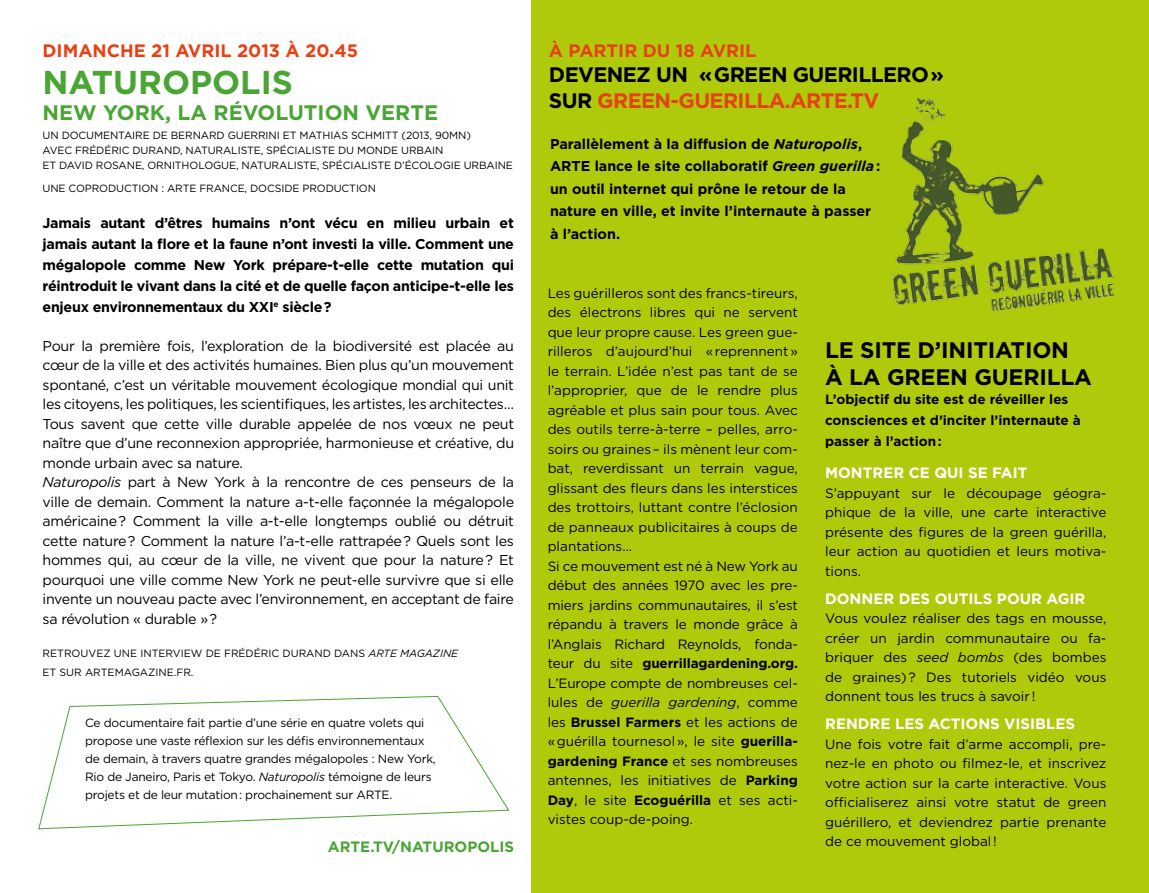
<style>
.page{position:relative;width:1149px;height:893px;background:#fff}
.page>*{position:absolute;margin:0;border:0;box-sizing:border-box;transform-origin:0 0}
.t1{font:700 33px "Gotham";color:#49a534}
.t2{font:700 22.5px/27px "Gotham";letter-spacing:-.01em;color:#000}
.t3{font:700 21px "Gotham";letter-spacing:-.03em;color:#000}
.t4{font:700 21px "Gotham";color:#49a534}
.t5{font:700 21px "Gotham";letter-spacing:-.03em;color:#e74113}
.t6{font:700 18px "Gotham";color:#e74113}
.t7{font:700 15px "Gotham";color:#fff}
.t8{font:700 15px "Gotham";color:#49a534}
.t9{font:14.25px/19.5px "Gotham";letter-spacing:-.02em;color:#000}
.t10{font:700 14.25px/21px "Gotham";letter-spacing:-.02em;color:#000;text-align:justify}
.t11{font:700 14.25px/22.5px "Gotham";color:#000}
.t12{font:13.5px/19.5px "Gotham";color:#000;text-align:justify}
.t13{font:700 13.5px/21px "Gotham";color:#000}
.t14{font:12px/18px "Gotham";letter-spacing:-.02em;color:#000}
.t15{font:10.5px/15px "Gotham";letter-spacing:-.01em;color:#000}
.s1{font-style:italic}
.s2{color:#000}
.s3{font-weight:700}
</style>
<div class="page">
<div style="left:531px;top:0;width:617px;height:893px;background:#afca0b"></div>
<svg style="left:38px;top:696px;width:471px;height:133px"></svg>
<img style="left:889px;top:99px;width:223px;height:212px">
<h3 class="t6" style="left:43px;top:39px;width:317px">Dimanch e 21 avril 2013 à 20.45</h3>
<h1 class="t1" style="left:43px;top:61px;width:252px">Naturopolis</h1>
<h3 class="t4" style="left:43px;top:99px;width:397px">N ew York, la révolution verte</h3>
<p class="t15" style="left:43px;top:128px;width:472px">U n docum entaire de Bernard Guerrini et Mathias Schm itt (2013, 90m n)<br>Avec Frédéric Durand, naturaliste, spécialiste du monde urbain<br>et David Rosane, ornithologue, naturaliste, spécialiste d’écologie urbaine</p>
<p class="t15" style="left:43px;top:180px;width:133px">U ne coproduction : ARTE</p>
<p class="t15" style="left:199px;top:180px;width:178px">France, Docside Production</p>
<p class="t10" style="left:43px;top:212px;width:473px">Jamais autant d’êtres humains n’ont vécu en milieu urbain et jamais autant la flore et la faune n’ont investi la ville. Comment une mégalopole comme New York prépare-t-elle cette mutation qui réintroduit le vivant dans la cité et de quelle façon anticipe-t-elle les enjeux environnementaux du XXI <sup>e</sup> siècle ?</p>
<p class="t9" style="left:43px;top:336px;width:473px">Pour la première fois, l’exploration de la biodiversité est placée au cœur de la ville et des activités humaines. Bien plus qu’un mouvement spontané, c’est un véritable mouvement écologique mondial qui unit les citoyens, les politiques, les scientifiques, les artistes, les architectes… Tous savent que cette ville durable appelée de nos vœux ne peut naître que d’une reconnexion appropriée, harmonieuse et créative, du monde urbain avec sa nature.<br><span class="s1">Naturopolis</span> part à N ew York à la rencontre de ces penseurs de la ville de demain. Comment la nature a-t-elle façonnée la mégalopole américaine ? Comment la ville a-t-elle longtemps oublié ou détruit cette nature ? Comment la nature l’a-t-elle rattrapée ? Quels sont les hommes qui, au cœur de la ville, ne vivent que pour la nature ? Et pourquoi une ville comme New York ne peut-elle survivre que si elle invente un nouveau pacte avec l’environnement, en acceptant de faire sa révolution « durable » ?</p>
<p class="t15" style="left:43px;top:643px;width:409px;line-height:19.5px">Retrouvez une interview de Frédéric Durand dans <span class="s1">ARTE Magazine </span>et sur artemagazine.fr.</p>
<p class="t14" style="left:85px;top:714px;width:352px">Ce documentaire fait partie d’une série en quatre volets qui propose une vaste réflexion sur les défis environnementaux de demain, à travers quatre grandes mégalopoles : New York, Rio de Janeiro, Paris et Tokyo. <span class="s1">Naturopolis</span> témoigne de leurs projets et de leur mutation : prochainement sur ARTE</p>
<p class="t14" style="left:389px;top:786px;width:4px">.</p>
<p class="t8" style="left:328px;top:837px;width:188px">arte.tv/naturopolis</p>
<h3 class="t6" style="left:549px;top:39px;width:203px">à partir du 18 avril</h3>
<h3 class="t3" style="left:549px;top:61px;width:45px">DevENE</h3>
<h3 class="t3" style="left:636px;top:61px;width:36px">Z UN</h3>
<h3 class="t3" style="left:698px;top:61px;width:46px">« GREEN</h3>
<h3 class="t3" style="left:792px;top:61px;width:106px">GUeRI LLERO</h3>
<h3 class="t3" style="left:930px;top:61px;width:15px">»</h3>
<h3 class="t5" style="left:549px;top:87px;width:328px"><span class="s2">sur</span> green-guerilla.arte.tv</h3>
<p class="t10" style="left:550px;top:132px;width:313px;line-height:22.5px">Parallèlement à la diffusion de <span class="s1">Naturopolis</span>,<br>ARTE</p>
<p class="t11" style="left:550px;top:155px;width:331px;text-indent:45px">lance le site collaboratif <span class="s1">Green guerilla</span> : un outil internet qui prône le retour de la nature en ville, et invite l’internaute à passer à l’action.</p>
<p class="t12" style="left:547px;top:283px;width:252px;text-align:left">Les guérilleros sont des francs-tireurs, des électrons libres qui ne servent que leur propre cause. Les green gue&shy;rilleros d’aujourd’hui « reprennent » le terrain. L’idée n’est pas tant de se l’approprier, que de le rendre plus agréable et plus sain pour tous. Avec des outils terre-à-terre – pelles, arro&shy;soirs ou graines – ils mènent leur com&shy;bat, reverdissant un terrain vague, glissant des fleurs dans les interstices des trottoirs, luttant contre l’éclosion de panneaux publicitaires à coups de plantations...<br>Si ce mouvement est né à New York au début des années 1970 avec les pre&shy;miers jardins communautaires, il s’est répandu à travers le monde grâce à l’Anglais Richard Reynolds, fonda&shy;teur du site <span class="s3">guerrillagardening.org.<br></span>L’Europe compte de nombreuses cel&shy;lules de <span class="s1">guerilla gardening</span>, comme les <span class="s3">Brussel Farmers</span> et les actions de « guérilla tournesol », le site <span class="s3">guerilla&shy;gardening France</span> et ses nombreuses antennes, les initiatives de <span class="s3">Parking Day</span>, le site <span class="s3">Ecoguérilla</span> et ses acti&shy;vistes coup-de-poing.</p>
<h2 class="t2" style="left:824px;top:336px;width:268px">le site d’initiation à la Green guerilla</h2>
<p class="t13" style="left:824px;top:389px;width:257px">L’objectif du site est de réveiller les consciences et d’inciter l’internaute à passer à l’action :</p>
<p class="t7" style="left:824px;top:463px;width:204px">Montrer ce qui se fait</p>
<p class="t12" style="left:824px;top:483px;width:283px">S’appuyant sur le découpage géogra&shy;phique de la ville, une carte interactive présente des figures de la green guérilla, leur action au quotidien et leurs motiva&shy;tions.</p>
<p class="t7" style="left:824px;top:588px;width:261px">Donner des outils pour agir</p>
<p class="t12" style="left:824px;top:608px;width:283px">Vous voulez réaliser des tags en mousse, créer un jardin communautaire ou fa&shy;briquer des <span class="s1">seed bombs</span> (des bombes de graines) ? Des tutoriels vidéo vous donnent tous les trucs à savoir !</p>
<p class="t7" style="left:824px;top:714px;width:251px">Rendre les actions visibles</p>
<p class="t12" style="left:824px;top:734px;width:283px">U ne fois votre fait d’arme accompli, pre&shy;nez-le en photo ou filmez-le, et inscrivez votre action sur la carte interactive. Vous officialiserez ainsi votre statut de green guérillero, et deviendrez partie prenante de ce mouvement global !</p>
</div>
